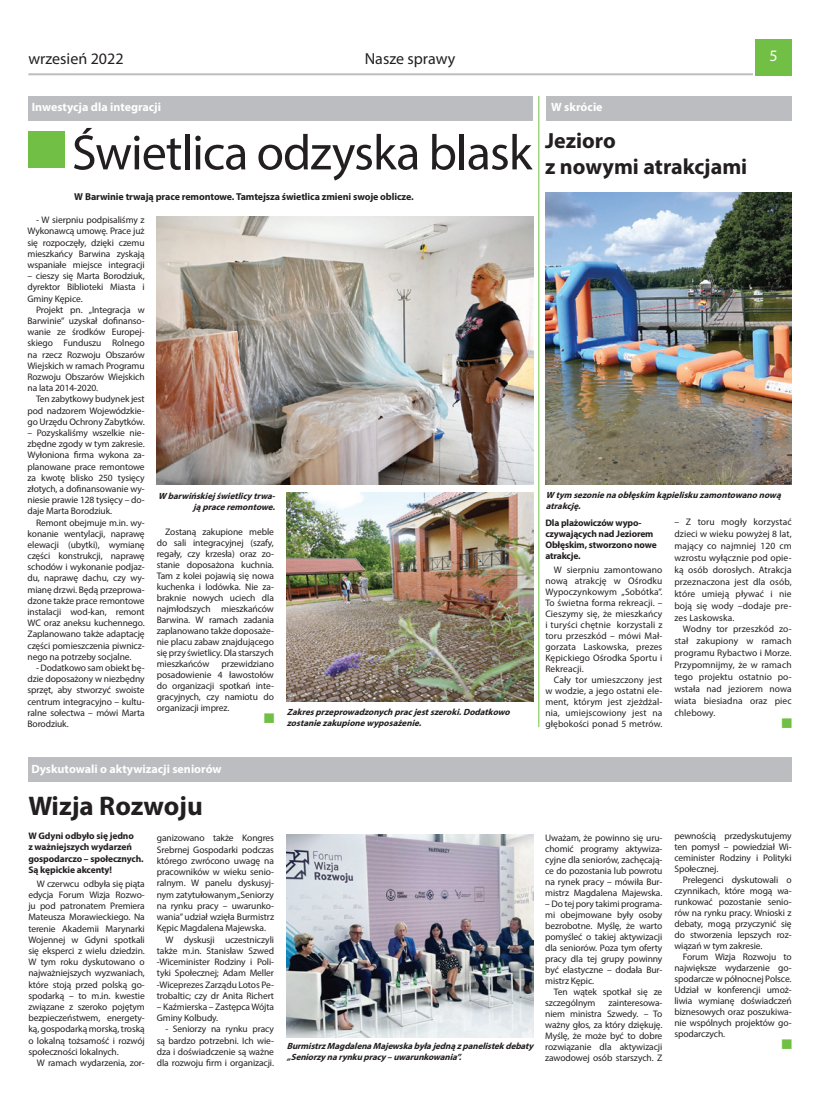
<style>
.page{position:relative;width:820px;height:1106px;background:#fff}
.page>*{position:absolute;margin:0;border:0;box-sizing:border-box;transform-origin:0 0}
.t1{font:50px "Myriad Pro";letter-spacing:-.02em;color:#231f20}
.t2{font:700 27px "Myriad Pro";color:#231f20}
.t3{font:700 22px/26.4px "Myriad Pro";color:#231f20}
.t4{font:16px "Myriad Pro";color:#231f20}
.t5{font:16px "Myriad Pro";color:#fff}
.t6{font:700 12px "Myriad Pro";color:#fff}
.t7{font:700 10px "Myriad Pro";letter-spacing:-.01em;color:#231f20}
.t8{font:9.5px/11px "Myriad Pro";letter-spacing:-.01em;color:#231f20;text-align:justify}
.t9{font:700 9.5px/11px "Myriad Pro";letter-spacing:-.01em;color:#231f20}
.t10{font:italic 700 9px/10.8px "Myriad Pro";color:#231f20}
</style>
<div class="page">
<hr style="left:28px;top:73px;width:724px;height:2px;background:#bcbdc0">
<div style="left:755px;top:40px;width:36px;height:36px;background:#71bf44"></div>
<div style="left:545px;top:96px;width:246px;height:24px;background:#bcbdc0"></div>
<img style="left:545px;top:192px;width:246px;height:293px">
<div style="left:28px;top:757px;width:763px;height:24px;background:#bcbdc0"></div>
<img style="left:287px;top:834px;width:246px;height:203px">
<div style="left:28px;top:96px;width:504px;height:24px;background:#bcbdc0"></div>
<div style="left:29px;top:132px;width:36px;height:36px;background:#71bf44"></div>
<img style="left:157px;top:216px;width:376px;height:269px">
<img style="left:287px;top:492px;width:246px;height:209px">
<hr style="left:538px;top:96px;width:1px;height:631px;background:#71bf44">
<h3 class="t4" style="left:28px;top:49px;width:97px">wrzesień 2022</h3>
<h3 class="t4" style="left:364px;top:49px;width:92px">Nasze sprawy</h3>
<h3 class="t5" style="left:769px;top:46px;width:10px">5</h3>
<p class="t6" style="left:551px;top:99px;width:53px">W skrócie</p>
<p class="t6" style="left:32px;top:99px;width:131px">Inwestycja dla integracji</p>
<h1 class="t1" style="left:72px;top:122px;width:461px">Świetlica odzyska blask</h1>
<p class="t7" style="left:74px;top:190px;width:341px">W Barwinie trwają prace remontowe. Tamtejsza świetlica zmieni swoje oblicze.</p>
<p class="t8" style="left:27px;top:214px;width:119px;text-indent:9px">- W sierpniu podpisaliśmy z Wykonawcą umowę. Prace już się rozpoczęły, dzięki czemu mieszkańcy Barwina zyskają wspaniałe miejsce integracji</p>
<p class="t8" style="left:27px;top:270px;width:119px">– cieszy się Marta Borodziuk, dyrektor Biblioteki Miasta i Gminy Kępice.</p>
<p class="t8" style="left:27px;top:304px;width:119px;text-indent:9px">Projekt pn. „Integracja w Barwinie” uzyskał dofinanso&shy;wanie ze środków Europej&shy;skiego Funduszu Rolnego na rzecz Rozwoju Obszarów Wiejskich w ramach Programu Rozwoju Obszarów Wiejskich na lata 2014-2020.</p>
<p class="t8" style="left:27px;top:393px;width:119px;text-indent:9px">Ten zabytkowy budynek jest pod nadzorem Wojewódzkie&shy;go Urzędu Ochrony Zabytków.</p>
<p class="t8" style="left:27px;top:427px;width:119px">– Pozyskaliśmy wszelkie nie&shy;zbędne zgody w tym zakresie.<br>Wyłoniona firma wykona za&shy;planowane prace remontowe za kwotę blisko 250 tysięcy złotych, a dofinansowanie wy&shy;niesie prawie 128 tysięcy – do&shy;daje Marta Borodziuk.</p>
<p class="t8" style="left:27px;top:516px;width:119px;text-indent:9px">Remont obejmuje m.in. wy&shy;konanie wentylacji, naprawę elewacji (ubytki), wymianę części konstrukcji, naprawę schodów i wykonanie podjaz&shy;du, naprawę dachu, czy wy&shy;mianę drzwi. Będą przeprowa&shy;dzone także prace remontowe instalacji wod-kan, remont WC oraz aneksu kuchennego.<br>Zaplanowano także adaptację części pomieszczenia piwnicz&shy;nego na potrzeby socjalne.</p>
<p class="t8" style="left:27px;top:662px;width:119px;text-indent:9px">- Dodatkowo sam obiekt bę&shy;dzie doposażony w niezbędny sprzęt, aby stworzyć swoiste centrum integracyjno – kultu&shy;ralne sołectwa – mówi Marta Borodziuk.</p>
<h3 class="t3" style="left:545px;top:126px;width:203px">Jezioro<br>z nowymi atrakcjami</h3>
<p class="t10" style="left:545px;top:489px;width:239px">W tym sezonienaobłęskim kąpieliskuzamontowanonową atrakcję.</p>
<p class="t10" style="left:158px;top:490px;width:121px;text-align:right">W barwińskiej świetlicytrwa&shy;jąpraceremontowe.</p>
<p class="t8" style="left:674px;top:516px;width:119px;line-height:11.9px">– Z toru mogły korzystać dzieci w wieku powyżej 8 lat, mający co najmniej 120 cm wzrostu wyłącznie pod opie&shy;ką osób dorosłych. Atrakcja przeznaczona jest dla osób, które umieją pływać i nie boją się wody –dodaje pre&shy;zes Laskowska.</p>
<p class="t8" style="left:674px;top:623px;width:119px;line-height:11.9px;text-indent:9px">Wodny tor przeszkód zo&shy;stał zakupiony w ramach programu Rybactwo i Morze.<br>Przypomnijmy, że w ramach tego projektu ostatnio po&shy;wstała nad jeziorem nowa wiata biesiadna oraz piec chlebowy.</p>
<p class="t9" style="left:545px;top:516px;width:113px">Dla plażowiczów wypo&shy;czywających nad Jeziorem<br>Obłęskim, stworzono nowe atrakcje.</p>
<p class="t8" style="left:545px;top:563px;width:118px;text-indent:9px">W sierpniu zamontowano nową atrakcję w Ośrodku Wypoczynkowym „Sobótka”.<br>To świetna forma rekreacji. – Cieszymy się, że mieszkańcy i turyści chętnie korzystali z toru przeszkód – mówi Mał&shy;gorzata Laskowska, prezes Kępickiego Ośrodka Sportu i Rekreacji.</p>
<p class="t8" style="left:545px;top:674px;width:118px;text-indent:9px">Cały tor umieszczony jest w wodzie, a jego ostatni ele&shy;ment, którym jest zjeżdżal&shy;nia, umiejscowiony jest na głębokości ponad 5 metrów.</p>
<p class="t8" style="left:157px;top:526px;width:119px;text-indent:9px">Zostaną zakupione meble do sali integracyjnej (szafy, regały, czy krzesła) oraz zo&shy;stanie doposażona kuchnia.<br>Tam z kolei pojawią się nowa kuchenka i lodówka. Nie za&shy;braknie nowych uciech dla najmłodszych mieszkańców Barwina. W ramach zadania zaplanowano także doposaże&shy;nie placu zabaw znajdującego się przy świetlicy. Dla starszych mieszkańców</p>
<p class="t8" style="left:157px;top:658px;width:119px;text-indent:65px">przewidziano posadowienie 4 ławostołów do organizacji spotkań inte&shy;gracyjnych, czy namiotu do organizacji imprez.</p>
<p class="t10" style="left:287px;top:706px;width:227px">Zakresprzeprowadzonychpracjestszeroki.Dodatkowo zostaniezakupionewyposażenie.</p>
<p class="t6" style="left:31px;top:760px;width:192px">Dyskutowali o aktywizacji seniorów</p>
<h2 class="t2" style="left:28px;top:788px;width:176px">Wizja Rozwoju</h2>
<p class="t9" style="left:28px;top:830px;width:117px">W Gdyni odbyło się jedno<br>z ważniejszych wydarzeń gospodarczo – społecznych.<br>Są kępickie akcenty!</p>
<p class="t8" style="left:28px;top:878px;width:118px;text-indent:9px">W czerwcu odbyła się piąta edycja Forum Wizja Rozwo&shy;ju pod patronatem Premiera Mateusza Morawieckiego. Na terenie Akademii Marynarki Wojennej w Gdyni spotkali się eksperci z wielu dziedzin.<br>W tym roku dyskutowano o najważniejszych wyzwaniach, które stoją przed polską go&shy;spodarką – to m.in. kwestie związane z szeroko pojętym bezpieczeństwem, energety&shy;ką, gospodarką morską, troską o lokalną tożsamość i rozwój społeczności lokalnych.</p>
<p class="t8" style="left:37px;top:1057px;width:109px">W ramach wydarzenia, zor-</p>
<p class="t8" style="left:157px;top:832px;width:119px">ganizowano także Kongres</p>
<p class="t8" style="left:157px;top:843px;width:119px">Srebrnej Gospodarki podczas</p>
<p class="t8" style="left:157px;top:855px;width:119px">którego zwrócono uwagę na</p>
<p class="t8" style="left:157px;top:866px;width:119px">pracowników w wieku senio-</p>
<p class="t8" style="left:157px;top:877px;width:119px">ralnym. W panelu dyskusyj-</p>
<p class="t8" style="left:157px;top:888px;width:119px">nym zatytułowanym „Seniorzy</p>
<p class="t8" style="left:157px;top:900px;width:119px">na rynku pracy – uwarunko-</p>
<p class="t8" style="left:157px;top:911px;width:119px">wania” udział wzięła Burmistrz</p>
<p class="t8" style="left:157px;top:922px;width:111px">Kępic Magdalena Majewska.</p>
<p class="t8" style="left:165px;top:933px;width:110px">W dyskusji uczestniczyli</p>
<p class="t8" style="left:157px;top:945px;width:119px">także m.in. Stanisław Szwed</p>
<p class="t8" style="left:157px;top:956px;width:119px">-Wiceminister Rodziny i Poli-</p>
<p class="t8" style="left:157px;top:967px;width:119px">tyki Społecznej; Adam Meller</p>
<p class="t8" style="left:157px;top:978px;width:119px">-Wiceprezes Zarządu Lotos Pe-</p>
<p class="t8" style="left:157px;top:989px;width:119px">trobaltic; czy dr Anita Richert</p>
<p class="t8" style="left:157px;top:1001px;width:119px">– Kaźmierska – Zastępca Wójta<br>Gminy Kolbudy.</p>
<p class="t8" style="left:157px;top:1023px;width:119px;text-indent:9px">- Seniorzy na rynku pracy są bardzo potrzebni. Ich wie&shy;dza i doświadczenie są ważne dla rozwoju firm i organizacji.</p>
<p class="t10" style="left:287px;top:1040px;width:251px">BurmistrzMagdalenaMajewskabyłajednązpanelistekdebaty „Seniorzynarynkupracy–uwarunkowania”.</p>
<p class="t8" style="left:545px;top:832px;width:119px">Uważam, że powinno się uru&shy;chomić programy aktywiza&shy;cyjne dla seniorów, zachęcają&shy;ce do pozostania lub powrotu na rynek pracy – mówiła Bur&shy;mistrz Magdalena Majewska.</p>
<p class="t8" style="left:545px;top:898px;width:119px">– Do tej pory takimi programa&shy;mi obejmowane były osoby bezrobotne. Myślę, że warto pomyśleć o takiej aktywizacji dla seniorów. Poza tym oferty pracy dla tej grupy powinny być elastyczne – dodała Bur&shy;mistrz Kępic.</p>
<p class="t8" style="left:545px;top:986px;width:119px;text-indent:9px">Ten wątek spotkał się ze szczególnym</p>
<p class="t8" style="left:545px;top:997px;width:119px;text-indent:63px">zainteresowa&shy;niem ministra Szwedy. – To ważny głos, za który dziękuję.<br>Myślę, że może być to dobre rozwiązanie dla aktywizacji zawodowej osób starszych. Z</p>
<p class="t8" style="left:674px;top:830px;width:119px">pewnością przedyskutujemy ten pomysł – powiedział Wi&shy;ceminister Rodziny i Polityki Społecznej.</p>
<p class="t8" style="left:674px;top:874px;width:119px;text-indent:9px">Prelegenci dyskutowali o czynnikach, które mogą wa&shy;runkować pozostanie senio&shy;rów na rynku pracy. Wnioski z debaty, mogą przyczynić się do stworzenia lepszych roz&shy;wiązań w tym zakresie.</p>
<p class="t8" style="left:674px;top:951px;width:119px;text-indent:9px">Forum Wizja Rozwoju to największe wydarzenie go&shy;spodarcze w północnej Polsce.<br>Udział w konferencji umoż&shy;liwia wymianę doświadczeń biznesowych oraz poszukiwa&shy;nie wspólnych projektów go&shy;spodarczych.</p>
</div>
